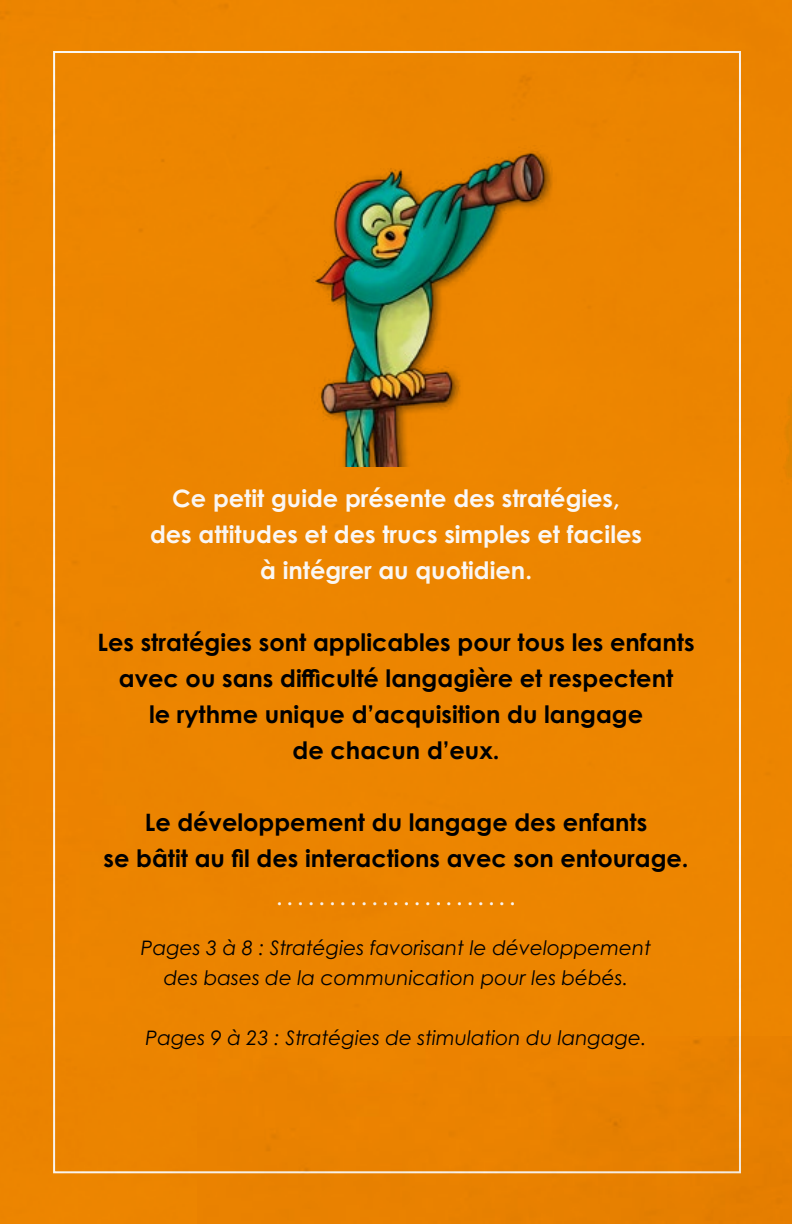
<style>
.page{position:relative;width:792px;height:1224px;background:#fff}
.page>*{position:absolute;margin:0;border:0;box-sizing:border-box;transform-origin:0 0}
.t1{font:700 24px/36px "Century Gothic Pro";color:#000;text-align:center}
.t2{font:700 24px/36px "Century Gothic Pro";color:#fff;text-align:center}
.t3{font:italic 20px/30px "Century Gothic Pro";color:#000;text-align:center}
.t4{font:700 20px "Century Gothic Pro";color:#fff}
</style>
<div class="page">
<div style="left:196px;top:1035px;width:595px;height:188px;background:#e98100"></div>
<div style="left:126px;top:0;width:666px;height:1035px;background:#ec8500"></div>
<div style="left:0;top:1034px;width:196px;height:190px;background:#eb8400"></div>
<div style="left:0;top:0;width:126px;height:1035px;background:#ec8500"></div>
<p class="t2" style="left:150px;top:480px;width:493px">Ce petit guide présente des stratégies, des attitudes et des trucs simples et faciles à intégrer au quotidien.</p>
<p class="t1" style="left:98px;top:624px;width:599px">Les stratégies sont applicables pour tous les enfants avec ou sans difficulté langagière et respectent<br>le rythme unique d’acquisition du langage<br>de chacun d’eux.</p>
<p class="t1" style="left:104px;top:804px;width:587px">Le développement du langage des enfants<br>se bâtit au fil des interactions avec son entourage.</p>
<p class="t4" style="left:277px;top:885px;width:240px">.......................</p>
<p class="t3" style="left:141px;top:933px;width:512px">Pages 3 à 8 : Stratégies favorisant le développement des bases de la communication pour les bébés.</p>
<p class="t3" style="left:146px;top:1023px;width:503px">Pages 9 à 23 : Stratégies de stimulation du langage.</p>
</div>
